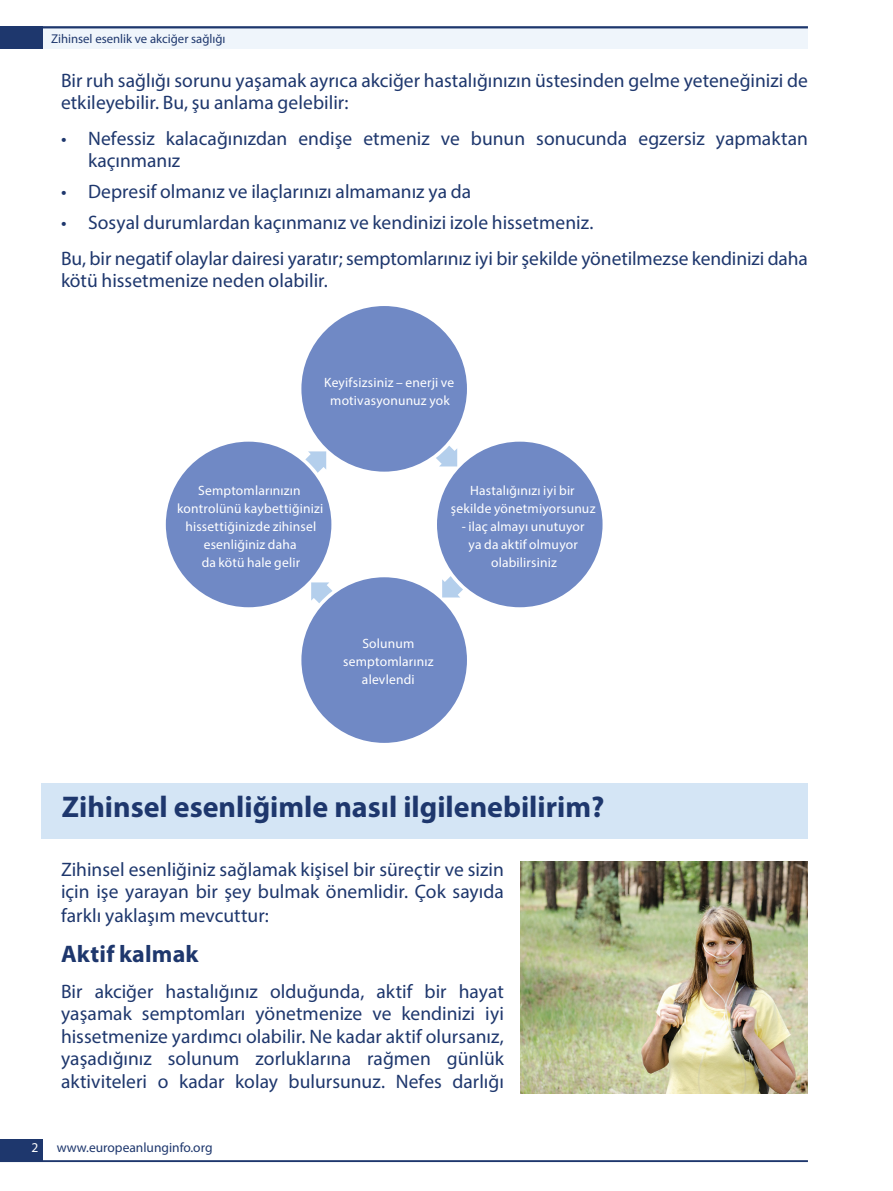
<style>
.page{position:relative;width:893px;height:1191px;background:#fff}
.page>*{position:absolute;margin:0;border:0;box-sizing:border-box;transform-origin:0 0}
.t1{font:700 30px "Myriad Pro";color:#1e376d}
.H___B-head{font:700 24px "Myriad Pro";letter-spacing:.01em;color:#1e376d}
.H___B-head-2{font:19.5px/22.5px "Myriad Pro";color:#1e376d}
.H___B-head-3{font:13.5px/18px "Myriad Pro";letter-spacing:.015em;color:#fff;text-align:center}
.Running_foot_left{font:13.5px "Myriad Pro";color:#1e376d}
.Folio_left{font:13.5px "Myriad Pro";color:#fff}
.Running_head_left{font:12.75px "Myriad Pro";color:#1e376d}
</style>
<div class="page">
<div style="left:0;top:26px;width:808px;height:23px;background:#eff5fb"></div>
<div style="left:0;top:1138px;width:43px;height:23px;background:#1e376d"></div>
<div style="left:0;top:26px;width:43px;height:23px;background:#1e376d"></div>
<hr style="left:0;top:1160px;width:808px;height:2px;background:#1e376d">
<hr style="left:0;top:26px;width:808px;height:2px;background:#1e376d">
<div style="left:42px;top:783px;width:766px;height:56px;background:#d4e5f5"></div>
<img style="left:521px;top:861px;width:287px;height:232px">
<div style="left:301px;top:306px;width:166px;height:165px;background:#7089c5;border-radius:50%"></div>
<div style="left:301px;top:577px;width:166px;height:166px;background:#7089c5;border-radius:50%"></div>
<div style="left:437px;top:441px;width:166px;height:166px;background:#7089c5;border-radius:50%"></div>
<div style="left:166px;top:441px;width:165px;height:166px;background:#7089c5;border-radius:50%"></div>
<svg style="left:305px;top:451px;width:21px;height:22px"></svg>
<svg style="left:436px;top:445px;width:21px;height:21px"></svg>
<svg style="left:442px;top:576px;width:21px;height:21px"></svg>
<svg style="left:311px;top:582px;width:22px;height:21px"></svg>
<p class="Running_head_left" style="left:51px;top:30px;width:176px">Zihinsel esenlik ve akciğer sağlığı</p>
<p class="H___B-head-2" style="left:61px;top:69px;width:748px">Bir ruh sağlığı sorunu yaşamak ayrıca akciğer hastalığınızın üstesinden gelme yeteneğinizi de etkileyebilir. Bu, şu anlama gelebilir:</p>
<p class="H___B-head-2" style="left:88px;top:127px;width:721px;text-indent:-27px">• Nefessiz kalacağınızdan endişe etmeniz ve bunun sonucunda egzersiz yapmaktan kaçınmanız</p>
<p class="H___B-head-2" style="left:61px;top:180px;width:412px">• Depresif olmanız ve ilaçlarınızı almamanız ya da</p>
<p class="H___B-head-2" style="left:61px;top:211px;width:534px">• Sosyal durumlardan kaçınmanız ve kendinizi izole hissetmeniz.</p>
<p class="H___B-head-2" style="left:61px;top:246px;width:748px">Bu, bir negatif olaylar dairesi yaratır; semptomlarınız iyi bir şekilde yönetilmezse kendinizi daha kötü hissetmenize neden olabilir.</p>
<p class="H___B-head-3" style="left:324px;top:373px;width:131px">Keyifsizsiniz – enerji ve motivasyonunuz yok</p>
<p class="H___B-head-3" style="left:177px;top:481px;width:148px">Semptomlarınızın kontrolünü kaybettiğinizi hissettiğinizde zihinsel esenliğiniz daha<br>da kötü hale gelir</p>
<p class="H___B-head-3" style="left:451px;top:481px;width:146px">Hastalığınızı iyi bir şekilde yönetmiyorsunuz</p>
<p class="H___B-head-3" style="left:462px;top:517px;width:124px">- ilaç almayı unutuyor ya da aktif olmuyor olabilirsiniz</p>
<p class="H___B-head-3" style="left:343px;top:634px;width:92px">Solunum semptomlarınız alevlendi</p>
<p class="t1" style="left:62px;top:787px;width:544px">Zihinsel esenliğimle nasıl ilgilenebilirim?</p>
<p class="H___B-head-2" style="left:61px;top:857px;width:444px;line-height:23.2px;text-align:justify">Zihinsel esenliğiniz sağlamak kişisel bir süreçtir ve sizin için işe yarayan bir şey bulmak önemlidir. Çok sayıda farklı yaklaşım mevcuttur:</p>
<p class="H___B-head" style="left:61px;top:938px;width:139px">Aktif kalmak</p>
<p class="H___B-head-2" style="left:61px;top:979px;width:444px;text-align:justify">Bir akciğer hastalığınız olduğunda, aktif bir hayat yaşamak semptomları yönetmenize ve kendinizi iyi hissetmenize yardımcı olabilir. Ne kadar aktif olursanız, yaşadığınız solunum zorluklarına rağmen günlük aktiviteleri o kadar kolay bulursunuz. Nefes darlığı</p>
<p class="Folio_left" style="left:31px;top:1139px;width:8px">2</p>
<p class="Running_foot_left" style="left:57px;top:1138px;width:157px">www.europeanlunginfo.org</p>
</div>
